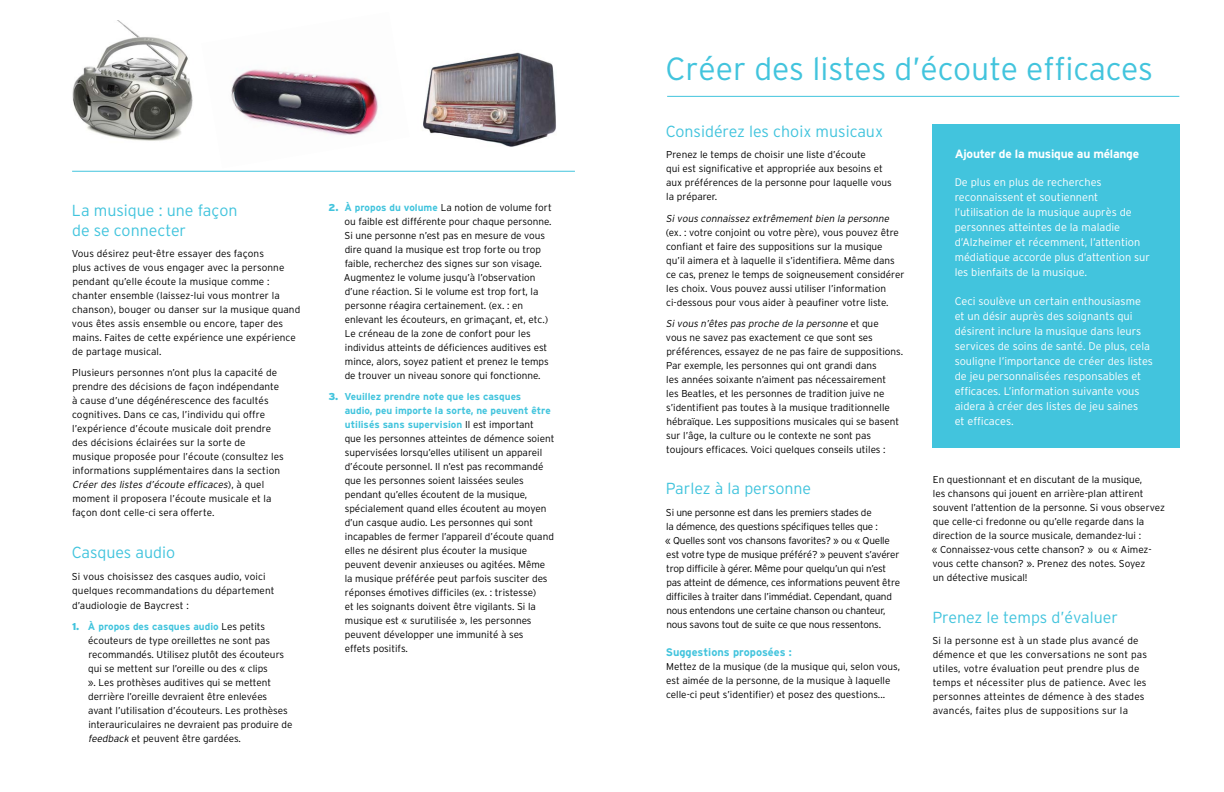
<style>
.page{position:relative;width:1224px;height:792px;background:#fff}
.page>*{position:absolute;margin:0;border:0;box-sizing:border-box;transform-origin:0 0}
.t1{font:300 32px "Interstate";letter-spacing:-.005em;color:#42c4dd}
.t2{font:300 16px/20px "Interstate";color:#42c4dd}
.t3{font:700 12px "Interstate";letter-spacing:-.02em;color:#fff}
.t4{font:300 11px/15px "Interstate";color:#fff}
.t5{font:700 11px "Interstate";color:#42c4dd}
.t6{font:300 10px/14px "Interstate";color:#000}
.t7{font:300 10px/14px "Interstate";letter-spacing:-.02em;color:#000}
.t8{font:300 10px/14px "Interstate";letter-spacing:.02em;color:#000}
.t9{font:italic 300 10px "Interstate";color:#000}
.s1{font-style:italic}
.s2{font-weight:900;color:#42c4dd}
.s3{font-weight:700;color:#42c4dd}
</style>
<div class="page">
<hr style="left:72px;top:171px;width:503px;height:1px;background:#42c4dd">
<img style="left:72px;top:21px;width:121px;height:120px">
<img style="left:231px;top:69px;width:147px;height:66px">
<img style="left:423px;top:52px;width:133px;height:95px">
<div style="left:932px;top:124px;width:247px;height:324px;background:#42c4dd"></div>
<hr style="left:667px;top:96px;width:512px;height:1px;background:#42c4dd">
<h2 class="t2" style="left:72px;top:200px;width:167px">La musique : une façon de se connecter</h2>
<p class="t6" style="left:72px;top:247px;width:230px">Vous désirez peut-être essayer des façons<br>plus actives de vous engager avec la personne pendant qu’elle écoute la musique comme : chanter ensemble (laissez-lui vous montrer la chanson), bouger ou danser sur la musique quand vous êtes assis ensemble ou encore, taper des mains. Faites de cette expérience une expérience de partage musical.</p>
<p class="t6" style="left:72px;top:366px;width:213px">Plusieurs personnes n’ont plus la capacité de prendre des décisions de façon indépendante à cause d’une dégénérescence des facultés cognitives. Dans ce cas, l’individu qui offre l’expérience d’écoute musicale doit prendre des décisions éclairées sur la sorte de musique proposée pour l’écoute (consultez les informations supplémentaires dans la section <span class="s1">Créer des listes d’écoute efficaces</span>) , à q u e l moment il proposera l’écoute musicale et la façon dont celle-ci sera offerte.</p>
<h2 class="t2" style="left:72px;top:542px;width:105px">Casques audio</h2>
<p class="t6" style="left:72px;top:569px;width:204px;line-height:14.5px">Si vous choisissez des casques audio, voici quelques recommandations du département d’audiologie de Baycrest :</p>
<p class="t6" style="left:88px;top:619px;width:206px;text-indent:-16px"><span class="s2">1.</span> <span class="s3">À propos des casques audio</span> Les petits écouteurs de type oreillettes ne sont pas recommandés. Utilisez plutôt des écouteurs qui se mettent sur l’oreille ou des « clips<br>». Les prothèses auditives qui se mettent derrière l’oreille devraient être enlevées avant l’utilisation d’écouteurs. Les prothèses interauriculaires ne devraient pas produire de <span class="s1">feedback</span> et peuvent être gardées.</p>
<p class="t6" style="left:344px;top:201px;width:209px;text-indent:-15px"><span class="s2">2.</span> <span class="s3">À propos du volume</span> La notion de volume fort ou faible est différente pour chaque personne.<br>Si une personne n’est pas en mesure de vous dire quand la musique est trop forte ou trop faible, recherchez des signes sur son visage.<br>Augmentez le volume jusqu’à l’observation d’une réaction. Si le volume est trop fort, la personne réagira certainement. (ex. : en enlevant les écouteurs, en grimaçant, et, etc.)<br>Le créneau de la zone de confort pour les individus atteints de déficiences auditives est mince, alors, soyez patient et prenez le temps de trouver un niveau sonore qui fonctionne.</p>
<p class="t6" style="left:345px;top:390px;width:211px;text-indent:-16px"><span class="s2">3.</span> <span class="s3">Veuillez prendre note que les casques<br>audio, peu importe la sorte, ne peuvent être utilisés sans supervision</span> Il est important<br>que les personnes atteintes de démence soient supervisées lorsqu’elles utilisent un appareil d’écoute personnel. Il n’est pas recommandé que les personnes soient laissées seules pendant qu’elles écoutent de la musique, spécialement quand elles écoutent au moyen d’un casque audio. Les personnes qui sont incapables de fermer l’appareil d’écoute quand elles ne désirent plus écouter la musique peuvent devenir anxieuses ou agitées. Même la musique préférée peut parfois susciter des réponses émotives difficiles (ex. : tristesse)<br>et les soignants doivent être vigilants. Si la musique est « surutilisée », les personnes peuvent développer une immunité à ses<br>effets positifs.</p>
<h1 class="t1" style="left:665px;top:51px;width:489px">Créer des listes d’écoute efficaces</h1>
<h2 class="t2" style="left:666px;top:121px;width:219px">Considérez les choix musicaux</h2>
<p class="t6" style="left:666px;top:148px;width:227px">Prenez le temps de choisir une liste d’écoute<br>qui est significative et appropriée aux besoins et aux préférences de la personne pour laquelle vous la préparer.</p>
<p class="t9" style="left:666px;top:212px;width:227px">Si vous connaissez extrêmement bien la personne</p>
<p class="t6" style="left:666px;top:225px;width:240px">(ex. : votre conjoint ou votre père), vous pouvez être confiant et faire des suppositions sur la musique<br>qu’il aimera et à laquelle il s’identifiera. Même dans ce cas, prenez le temps de soigneusement considérer les choix. Vous pouvez aussi utiliser l’information ci-dessous pour vous aider à peaufiner votre liste.</p>
<p class="t6" style="left:666px;top:316px;width:239px"><span class="s1">Si vous n’êtes pas proche de la personne</span> e t q u e<br>vous ne savez pas exactement ce que sont ses préférences, essayez de ne pas faire de suppositions.<br>Par exemple, les personnes qui ont grandi dans<br>les années soixante n’aiment pas nécessairement<br>les Beatles, et les personnes de tradition juive ne s’identifient pas toutes à la musique traditionnelle hébraïque. Les suppositions musicales qui se basent sur l’âge, la culture ou le contexte ne sont pas toujours efficaces. Voici quelques conseils utiles :</p>
<h2 class="t2" style="left:666px;top:479px;width:147px">Parlez à la personne</h2>
<p class="t7" style="left:665px;top:505px;width:236px">Si une personne est dans les premiers stades de<br>la démence, des questions spécifiques telles que :<br>« Quelles sont vos chansons favorites? » ou « Quelle est votre type de musique préféré? » peuvent s’avérer trop difficile à gérer. Même pour quelqu’un qui n’est pas atteint de démence, ces informations peuvent être difficiles à traiter dans l’immédiat. Cependant, quand nous entendons une certaine chanson ou chanteur, nous savons tout de suite ce que nous ressentons.</p>
<p class="t5" style="left:666px;top:646px;width:127px">Suggestions proposées :</p>
<p class="t6" style="left:666px;top:659px;width:236px">Mettez de la musique (de la musique qui, selon vous, est aimée de la personne, de la musique à laquelle celle-ci peut s’identifier) et posez des questions...</p>
<p class="t3" style="left:955px;top:147px;width:186px">Ajouter de la musique au mélange</p>
<p class="t4" style="left:955px;top:174px;width:197px">De plus en plus de recherches reconnaissent et soutiennent l’utilisation de la musique auprès de personnes atteintes de la maladie d’Alzheimer et récemment, l’attention médiatique accorde plus d’attention sur les bienfaits de la musique.</p>
<p class="t4" style="left:955px;top:294px;width:200px">Ceci soulève un certain enthousiasme et un désir auprès des soignants qui désirent inclure la musique dans leurs services de soins de santé. De plus, cela souligne l’importance de créer des listes de jeu personnalisées responsables et efficaces. L’information suivante vous aidera à créer des listes de jeu saines<br>et efficaces.</p>
<p class="t6" style="left:932px;top:472px;width:235px">En questionnant et en discutant de la musique,<br>les chansons qui jouent en arrière-plan attirent souvent l’attention de la personne. Si vous observez que celle-ci fredonne ou qu’elle regarde dans la direction de la source musicale, demandez-lui :<br>« Connaissez-vous cette chanson? » ou « Aimez&shy;vous cette chanson? ». Prenez des notes. Soyez<br>un détective musical!</p>
<h2 class="t2" style="left:932px;top:607px;width:187px">Prenez le temps d’évaluer</h2>
<p class="t8" style="left:933px;top:633px;width:216px">Si la personne est à un stade plus avancé de démence et que les conversations ne sont pas utiles, votre évaluation peut prendre plus de temps et nécessiter plus de patience. Avec les personnes atteintes de démence à des stades avancés, faites plus de suppositions sur la</p>
</div>
